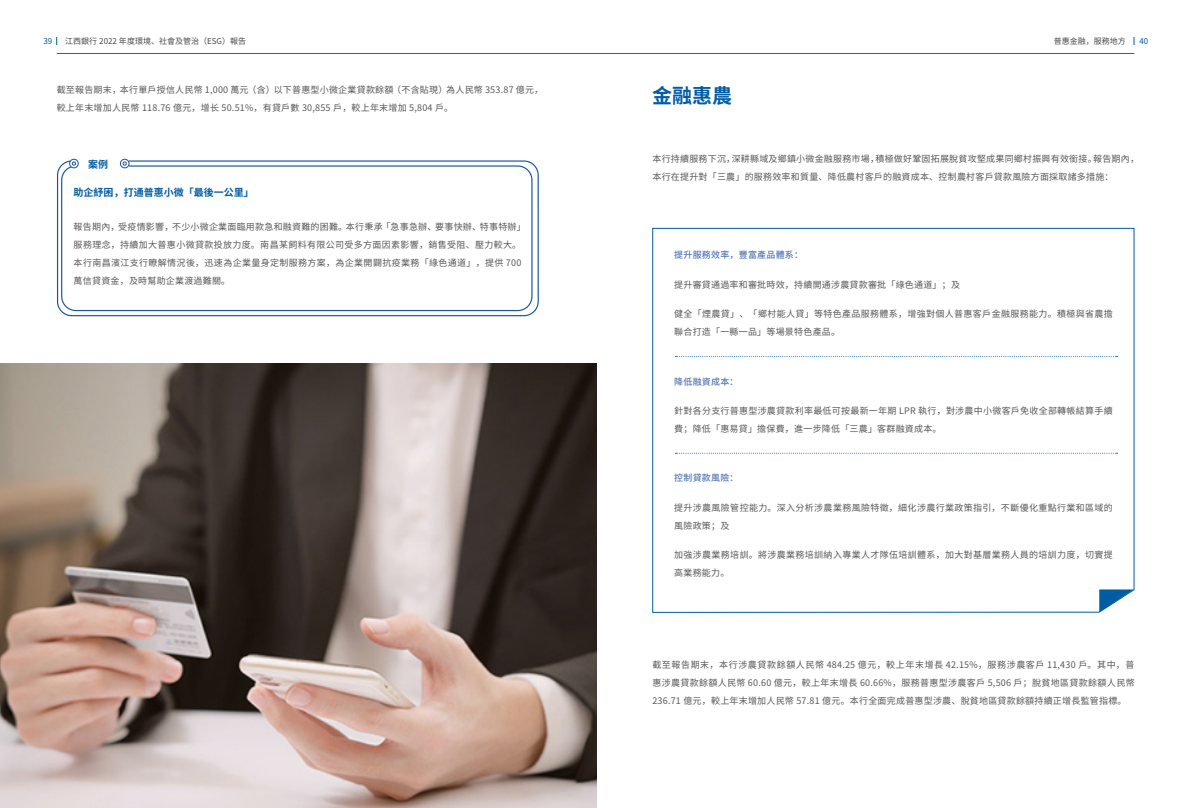
<style>
.page{position:relative;width:1191px;height:808px;background:#fff}
.page>*{position:absolute;margin:0;border:0;box-sizing:border-box;transform-origin:0 0}
.t1{font:700 20px "Source Han Sans CN";color:#005ca3}
.t2{font:700 10px "Source Han Sans CN";color:#005ca3}
.t3{font:9px/18px "Source Han Sans CN";letter-spacing:.025em;color:#595757}
.t4{font:500 9px "Source Han Sans CN";letter-spacing:.025em;color:#5376b3}
.t5{font:8px "Source Han Sans CN";color:#4c4948}
.t6{font:8px "Source Han Sans CN";color:#005ca3}
</style>
<div class="page">
<hr style="left:57px;top:53px;width:1077px;height:1px;background:#595757">
<svg style="left:58px;top:161px;width:480px;height:155px"></svg>
<div style="left:57px;top:160px;width:482px;height:156px;border:1px solid #175799;border-radius:14px"></div>
<div style="left:62px;top:166px;width:470px;height:145px;background:#fff;border-radius:14px"></div>
<div style="left:61px;top:165px;width:471px;height:146px;border:1px solid #175799;border-radius:14px"></div>
<svg style="left:69px;top:158px;width:61px;height:11px"></svg>
<svg style="left:652px;top:227px;width:483px;height:386px"></svg>
<svg style="left:675px;top:356px;width:442px;height:1px"></svg>
<svg style="left:675px;top:453px;width:442px;height:1px"></svg>
<svg style="left:1099px;top:589px;width:34px;height:23px"></svg>
<img style="left:0;top:363px;width:597px;height:445px">
<p class="t6" style="left:43px;top:37px;width:10px">39</p>
<p class="t5" style="left:65px;top:37px;width:182px">江西銀行 2022 年度環境、社會及管治（ESG）報告</p>
<p class="t5" style="left:1053px;top:37px;width:73px">普惠金融，服務地方</p>
<p class="t6" style="left:1139px;top:37px;width:10px">40</p>
<p class="t3" style="left:57px;top:81px;width:488px">截至報告期末，本行單戶授信人民幣 1,000 萬元（含）以下普惠型小微企業貸款餘額（不含貼現）為人民幣 353.87 億元，較上年末增加人民幣 118.76 億元，增长 50.51%，有貸戶數 30,855 戶，較上年末增加 5,804 戶。</p>
<h1 class="t1" style="left:652px;top:85px;width:81px">金融惠農</h1>
<p class="t2" style="left:88px;top:159px;width:21px">案例</p>
<p class="t2" style="left:74px;top:187px;width:181px">助企紓困，打通普惠小微「最後一公里」</p>
<p class="t3" style="left:74px;top:218px;width:453px">報告期內，受疫情影響，不少小微企業面臨用款急和融資難的困難。本行秉承「急事急辦、要事快辦、特事特辦」服務理念，持續加大普惠小微貸款投放力度。南昌某飼料有限公司受多方面因素影響，銷售受阻、壓力較大。本行南昌濱江支行瞭解情況後，迅速為企業量身定制服務方案，為企業開闢抗疫業務「綠色通道」，提供 700萬信貸資金，及時幫助企業渡過難關。</p>
<p class="t3" style="left:652px;top:150px;width:488px">本行持續服務下沉，深耕縣域及鄉鎮小微金融服務市場，積極做好鞏固拓展脫貧攻堅成果同鄉村振興有效銜接。報告期內，本行在提升對「三農」的服務效率和質量、降低農村客戶的融資成本、控制農村客戶貸款風險方面採取諸多措施：</p>
<p class="t4" style="left:674px;top:250px;width:130px">提升服務效率，豐富產品體系：</p>
<p class="t3" style="left:674px;top:276px;width:287px">提升審貸通過率和審批時效，持續開通涉農貸款審批「綠色通道」；及</p>
<p class="t3" style="left:674px;top:305px;width:440px">健全「煙農貸」、「鄉村能人貸」等特色產品服務體系，增強對個人普惠客戶金融服務能力。積極與省農擔聯合打造「一縣一品」等場景特色產品。</p>
<p class="t4" style="left:674px;top:376px;width:66px">降低融資成本：</p>
<p class="t3" style="left:674px;top:402px;width:440px">針對各分支行普惠型涉農貸款利率最低可按最新一年期 LPR 執行，對涉農中小微客戶免收全部轉帳結算手續費；降低「惠易貸」擔保費，進一步降低「三農」客群融資成本。</p>
<p class="t4" style="left:674px;top:473px;width:66px">控制貸款風險：</p>
<p class="t3" style="left:674px;top:499px;width:440px">提升涉農風險管控能力。深入分析涉農業務風險特徵，細化涉農行業政策指引，不斷優化重點行業和區域的風險政策；及</p>
<p class="t3" style="left:674px;top:546px;width:440px">加強涉農業務培訓。將涉農業務培訓納入專業人才隊伍培訓體系，加大對基層業務人員的培訓力度，切實提高業務能力。</p>
<p class="t3" style="left:652px;top:655px;width:484px;text-align:justify">截至報告期末，本行涉農貸款餘額人民幣 484.25 億元，較上年末增長 42.15%，服務涉農客戶 11,430 戶。其中，普惠涉農貸款餘額人民幣 60.60 億元，較上年末增長 60.66%，服務普惠型涉農客戶 5,506 戶；脫貧地區貸款餘額人民幣236.71 億元，較上年末增加人民幣 57.81 億元。本行全面完成普惠型涉農、脫貧地區貸款餘額持續正增長監管指標。</p>
</div>
